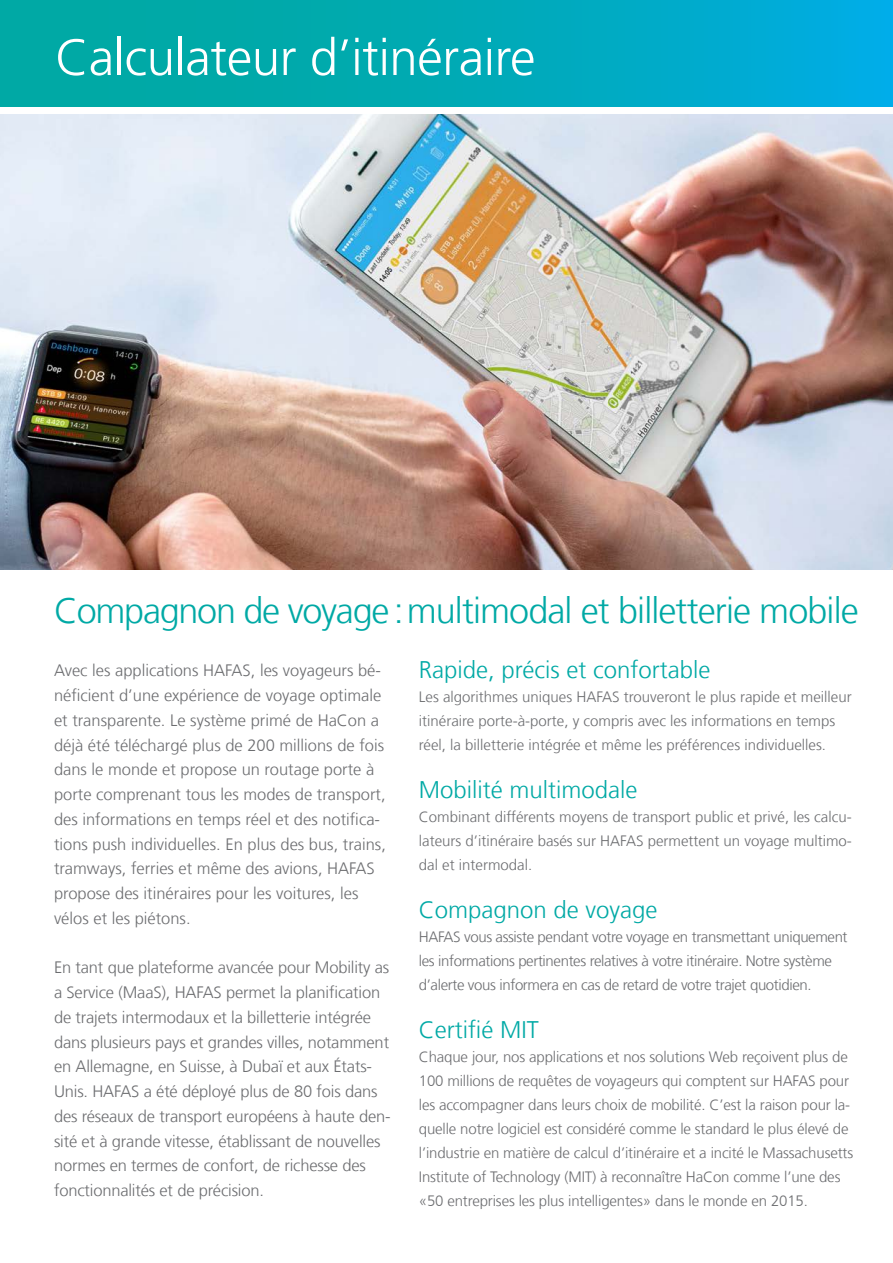
<style>
.page{position:relative;width:893px;height:1263px;background:#fff}
.page>*{position:absolute;margin:0;border:0;box-sizing:border-box;transform-origin:0 0}
.t1{font:300 51px "Frutiger LT Com";letter-spacing:-.01em;color:#fff}
.t2{font:300 36px "Frutiger LT Com";letter-spacing:-.025em;color:#00a9a5}
.t3{font:300 24px "Frutiger LT Com";color:#00a9a5}
.t4{font:300 16.5px/24.8px "Frutiger LT Com";letter-spacing:-.01em;color:#6c6d70}
.t5{font:300 15px/24px "Frutiger LT Com";letter-spacing:-.01em;color:#6c6d70}
</style>
<div class="page">
<div style="left:0;top:0;width:893px;height:107px;background:linear-gradient(to right,#00a899,#00acdc)"></div>
<img style="left:0;top:115px;width:893px;height:455px">
<h1 class="t1" style="left:55px;top:28px;width:482px">Calculateur d’itinéraire</h1>
<h2 class="t2" style="left:54px;top:590px;width:806px">Compagnon de voyage : multimodal et billetterie mobile</h2>
<p class="t4" style="left:54px;top:658px;width:333px">Avec les applications HAFAS, les voyageurs bé&shy;néficient d’une expérience de voyage optimale et transparente. Le système primé de HaCon a déjà été téléchargé plus de 200 millions de fois dans le monde et propose un routage porte à porte comprenant tous les modes de transport, des informations en temps réel et des notifica&shy;tions push individuelles. En plus des bus, trains, tramways, ferries et même des avions, HAFAS propose des itinéraires pour les voitures, les vélos et les piétons.</p>
<p class="t4" style="left:54px;top:955px;width:338px">En tant que plateforme avancée pour Mobility as a Service (MaaS), HAFAS permet la planification de trajets intermodaux et la billetterie intégrée dans plusieurs pays et grandes villes, notamment en Allemagne, en Suisse, à Dubaï et aux États-Unis. HAFAS a été déployé plus de 80 fois dans des réseaux de transport européens à haute den&shy;sité et à grande vitesse, établissant de nouvelles normes en termes de confort, de richesse des fonctionnalités et de précision.</p>
<h3 class="t3" style="left:419px;top:656px;width:293px">Rapide, précis et confortable</h3>
<p class="t5" style="left:419px;top:685px;width:434px">Les algorithmes uniques HAFAS trouveront le plus rapide et meilleur itinéraire porte-à-porte, y compris avec les informations en temps réel, la billetterie intégrée et même les préférences individuelles.</p>
<h3 class="t3" style="left:419px;top:776px;width:220px">Mobilité multimodale</h3>
<p class="t5" style="left:419px;top:805px;width:435px;text-align:justify">Combinant différents moyens de transport public et privé, les calcu&shy;lateurs d’itinéraire basés sur HAFAS permettent un voyage multimo&shy;dal et intermodal.</p>
<h3 class="t3" style="left:419px;top:896px;width:240px">Compagnon de voyage</h3>
<p class="t5" style="left:419px;top:925px;width:430px">HAFAS vous assiste pendant votre voyage en transmettant uniquement les informations pertinentes relatives à votre itinéraire. Notre système d’alerte vous informera en cas de retard de votre trajet quotidien.</p>
<h3 class="t3" style="left:419px;top:1016px;width:121px">Certifié MIT</h3>
<p class="t5" style="left:419px;top:1045px;width:436px">Chaque jour, nos applications et nos solutions Web reçoivent plus de 100 millions de requêtes de voyageurs qui comptent sur HAFAS pour les accompagner dans leurs choix de mobilité. C’est la raison pour la&shy;quelle notre logiciel est considéré comme le standard le plus élevé de l’industrie en matière de calcul d’itinéraire et a incité le Massachusetts Institute of Technology (MIT) à reconnaître HaCon comme l’une des «50 entreprises les plus intelligentes» dans le monde en 2015.</p>
</div>
